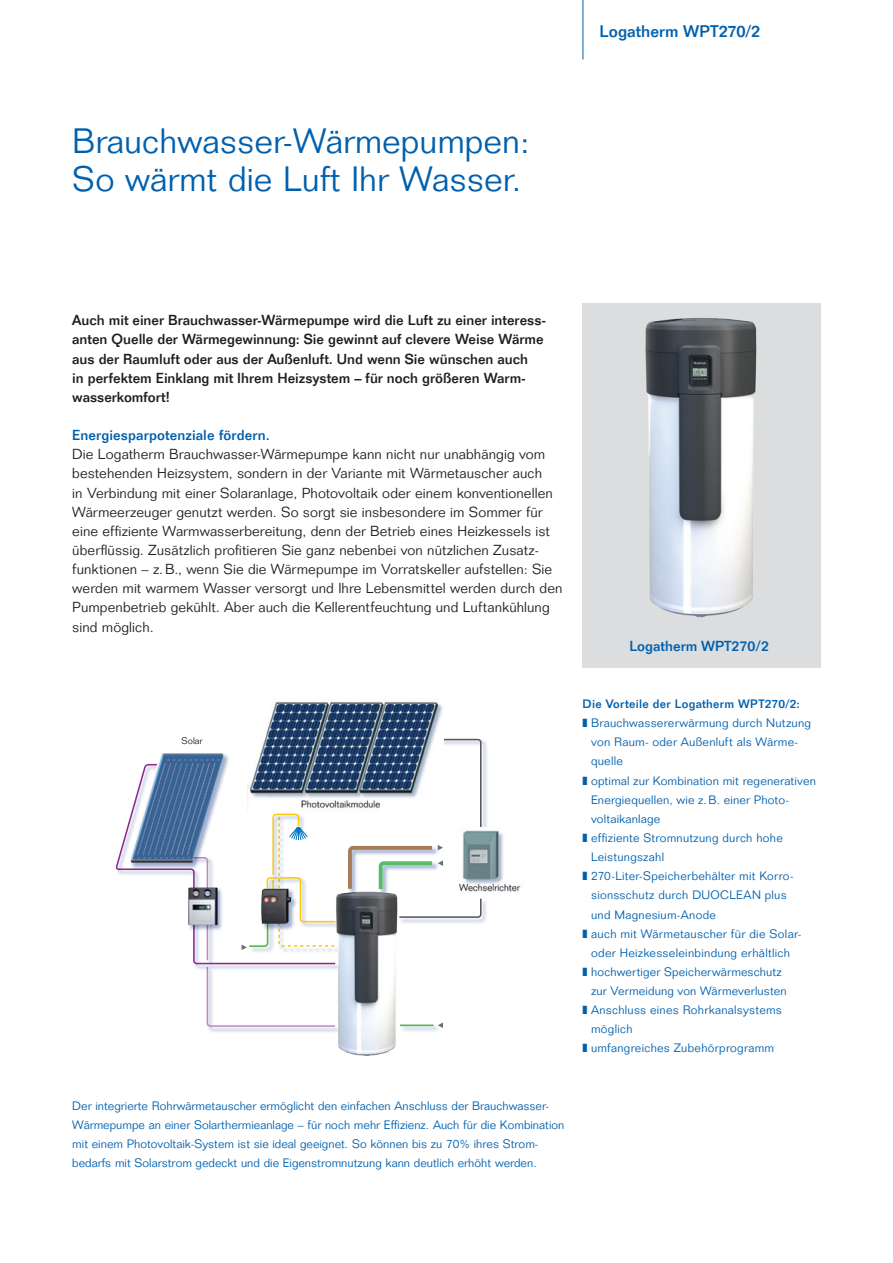
<style>
.page{position:relative;width:893px;height:1263px;background:#fff}
.page>*{position:absolute;margin:0;border:0;box-sizing:border-box;transform-origin:0 0}
.t1{font:300 34.5px/38.2px "Folio Std";color:#0160ae}
.t2{font:500 16.5px "Folio Std";color:#0160ae}
.t3{font:300 14.25px/19.2px "Folio Std";letter-spacing:.005em;color:#231f20}
.t4{font:500 14.25px/19.2px "Folio Std";letter-spacing:-.005em;color:#231f20}
.t5{font:500 14.25px "Folio Std";letter-spacing:.005em;color:#0160ae}
.t6{font:300 12px/19.2px "Folio Std";letter-spacing:.01em;color:#0160ae}
.t7{font:500 12px "Folio Std";letter-spacing:.025em;color:#0160ae}
.t8{font:300 9.3px "Folio Std";color:#231f20}
</style>
<div class="page">
<hr style="left:583px;top:0;width:1px;height:60px;background:#0160ae">
<div style="left:583px;top:303px;width:238px;height:365px;background:#dcdddf"></div>
<img style="left:645px;top:318px;width:112px;height:300px">
<img style="left:208px;top:1027px;width:100px;height:5px">
<img style="left:444px;top:901px;width:42px;height:22px">
<img style="left:482px;top:740px;width:5px;height:87px">
<svg style="left:444px;top:738px;width:38px;height:89px"></svg>
<svg style="left:116px;top:813px;width:192px;height:214px"></svg>
<svg style="left:348px;top:845px;width:134px;height:74px"></svg>
<img style="left:258px;top:886px;width:42px;height:47px">
<img style="left:261px;top:889px;width:30px;height:35px">
<img style="left:128px;top:754px;width:107px;height:117px">
<img style="left:131px;top:753px;width:93px;height:110px">
<img style="left:186px;top:885px;width:39px;height:47px">
<img style="left:188px;top:887px;width:30px;height:38px">
<img style="left:247px;top:702px;width:196px;height:110px">
<img style="left:460px;top:830px;width:61px;height:65px">
<img style="left:308px;top:865px;width:136px;height:191px">
<h1 class="t1" style="left:72px;top:122px;width:459px">Brauchwasser-Wärmepumpen:<br>So wärmt die Luft Ihr Wasser.</h1>
<h2 class="t2" style="left:600px;top:21px;width:162px">Logatherm WPT270/2</h2>
<p class="t4" style="left:72px;top:311px;width:474px">Auch mit einer Brauchwasser-Wärmepumpe wird die Luft zu einer interess&shy;anten Quelle der Wärmegewinnung: Sie gewinnt auf clevere Weise Wärme aus der Raumluft oder aus der Außenluft. Und wenn Sie wünschen auch<br>in perfektem Einklang mit Ihrem Heizsystem – für noch größeren Warm&shy;wasserkomfort!</p>
<p class="t5" style="left:72px;top:426px;width:199px">Energiesparpotenziale fördern.</p>
<p class="t3" style="left:72px;top:445px;width:492px">Die Logatherm Brauchwasser-Wärmepumpe kann nicht nur unabhängig vom bestehenden Heizsystem, sondern in der Variante mit Wärmetauscher auch<br>in Verbindung mit einer Solaranlage, Photovoltaik oder einem konventionellen Wärmeerzeuger genutzt werden. So sorgt sie insbesondere im Sommer für eine effiziente Warmwasserbereitung, denn der Betrieb eines Heizkessels ist überflüssig. Zusätzlich profitieren Sie ganz nebenbei von nützlichen Zusatz&shy;funktionen – z.B., wenn Sie die Wärmepumpe im Vorratskeller aufstellen: Sie werden mit warmem Wasser versorgt und Ihre Lebensmittel werden durch den Pumpenbetrieb gekühlt. Aber auch die Kellerentfeuchtung und Luftankühlung sind möglich.</p>
<p class="t8" style="left:182px;top:735px;width:22px">Solar</p>
<p class="t6" style="left:72px;top:1096px;width:494px">Der integrierte Rohrwärmetauscher ermöglicht den einfachen Anschluss der Brauchwasser-Wärmepumpe an einer Solarthermieanlage – für noch mehr Effizienz. Auch für die Kombination mit einem Photovoltaik-System ist sie ideal geeignet. So können bis zu 70% ihres Strom&shy;bedarfs mit Solarstrom gedeckt und die Eigenstromnutzung kann deutlich erhöht werden.</p>
<p class="t5" style="left:629px;top:637px;width:141px">Logatherm WPT270/2</p>
<p class="t7" style="left:583px;top:697px;width:219px">Die Vorteile der Logatherm WPT270/2:</p>
<p class="t6" style="left:583px;top:713px;width:230px">❚ Brauchwassererwärmung durch Nutzung</p>
<p class="t6" style="left:591px;top:732px;width:209px">von Raum- oder Außenluft als Wärme-</p>
<p class="t6" style="left:591px;top:752px;width:33px">quelle</p>
<p class="t6" style="left:583px;top:771px;width:235px">❚ optimal zur Kombination mit regenerativen</p>
<p class="t6" style="left:591px;top:790px;width:199px">Energiequellen, wie z.B. einer Photo-</p>
<p class="t6" style="left:591px;top:809px;width:71px">voltaikanlage</p>
<p class="t6" style="left:583px;top:828px;width:202px">❚ effiziente Stromnutzung durch hohe</p>
<p class="t6" style="left:591px;top:847px;width:75px">Leistungszahl</p>
<p class="t6" style="left:583px;top:866px;width:213px">❚ 270-Liter-Speicherbehälter mit Korro-</p>
<p class="t6" style="left:591px;top:885px;width:197px">sionsschutz durch DUOCLEAN plus</p>
<p class="t6" style="left:591px;top:905px;width:126px">und Magnesium-Anode</p>
<p class="t6" style="left:583px;top:924px;width:220px">❚ auch mit Wärmetauscher für die Solar-</p>
<p class="t6" style="left:591px;top:943px;width:201px">oder Heizkesseleinbindung erhältlich</p>
<p class="t6" style="left:583px;top:962px;width:201px">❚ hochwertiger Speicherwärmeschutz</p>
<p class="t6" style="left:591px;top:981px;width:197px">zur Vermeidung von Wärmeverlusten</p>
<p class="t6" style="left:583px;top:1000px;width:201px">❚ Anschluss eines Rohrkanalsystems</p>
<p class="t6" style="left:591px;top:1019px;width:43px">möglich</p>
<p class="t6" style="left:583px;top:1039px;width:193px">❚ umfangreiches Zubehörprogramm</p>
</div>
